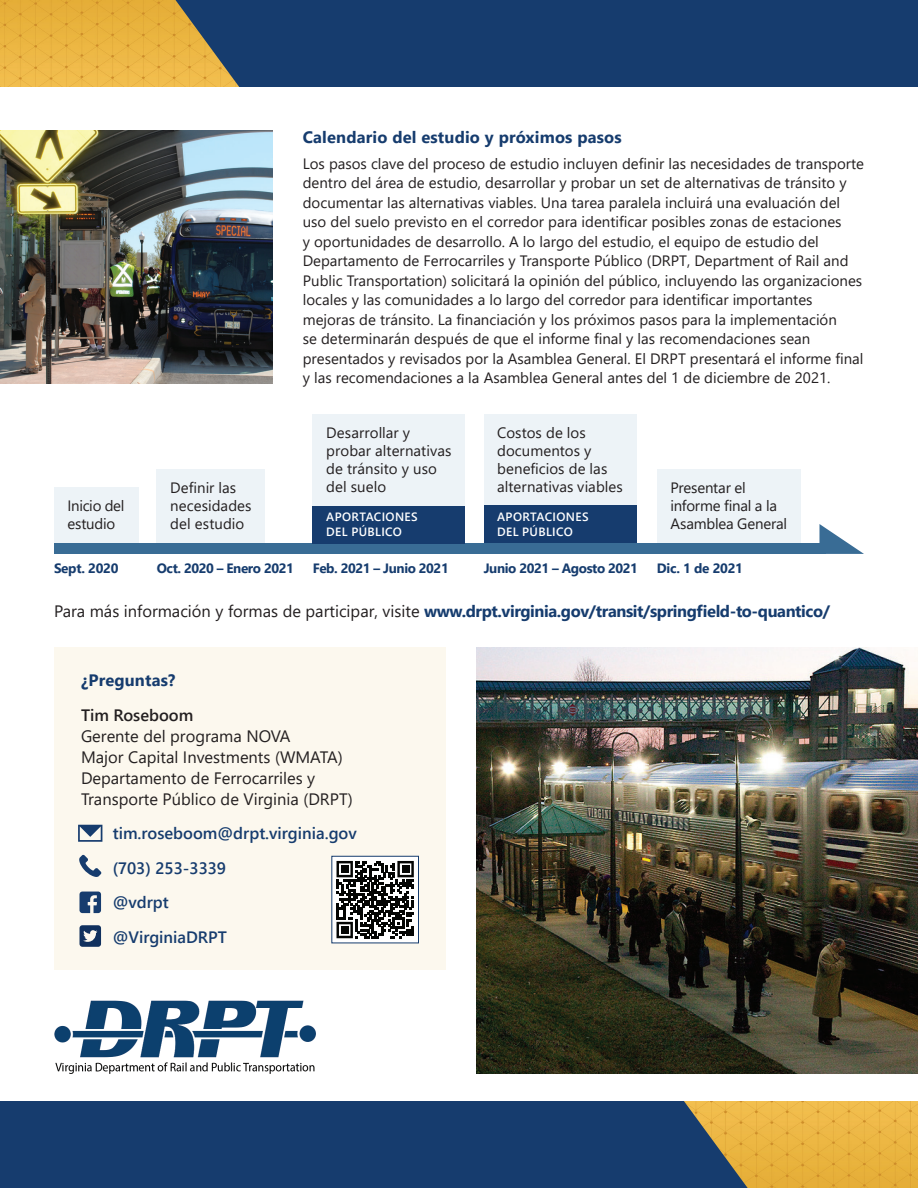
<style>
.page{position:relative;width:918px;height:1188px;background:#fff}
.page>*{position:absolute;margin:0;border:0;box-sizing:border-box;transform-origin:0 0}
.t1{font:16.5px/21px "Segoe UI";color:#231f20}
.t2{font:700 16.5px "Segoe UI";letter-spacing:-.015em;color:#163c6e}
.t3{font:600 16.5px/34.5px "Segoe UI";color:#163c6e}
.t4{font:700 16.5px "Segoe UI";letter-spacing:.01em;color:#163c6e}
.t5{font:600 16.5px "Segoe UI";color:#231f20}
.t6{font:15px/19.5px "Segoe UI";color:#231f20}
.t7{font:700 13.5px "Segoe UI";letter-spacing:-.03em;color:#163c6e}
.t8{font:600 12px/15px "Segoe UI";letter-spacing:.03em;color:#fff}
.s1{font-weight:400;color:#231f20}
</style>
<div class="page">
<img style="left:0;top:0;width:918px;height:1188px">
<img style="left:0;top:131px;width:273px;height:252px">
<img style="left:54px;top:1000px;width:262px;height:74px">
<div style="left:0;top:1101px;width:748px;height:87px;background:#163c6e"></div>
<div style="left:0;top:1092px;width:918px;height:9px;background:#fff"></div>
<div style="left:175px;top:0;width:743px;height:87px;background:#163c6e"></div>
<div style="left:0;top:87px;width:918px;height:9px;background:#fff"></div>
<img style="left:476px;top:647px;width:442px;height:427px">
<div style="left:54px;top:647px;width:391px;height:323px;background:#fcf8ee"></div>
<svg style="left:80px;top:892px;width:21px;height:21px"></svg>
<svg style="left:80px;top:925px;width:21px;height:22px"></svg>
<svg style="left:79px;top:855px;width:23px;height:22px"></svg>
<svg style="left:78px;top:825px;width:25px;height:17px"></svg>
<div style="left:332px;top:856px;width:86px;height:87px;background:#fff"></div>
<svg style="left:337px;top:861px;width:77px;height:77px"></svg>
<div style="left:341px;top:866px;width:7px;height:7px;background:#040503"></div>
<div style="left:402px;top:866px;width:7px;height:7px;background:#040503"></div>
<div style="left:341px;top:927px;width:7px;height:7px;background:#040503"></div>
<div style="left:331px;top:856px;width:88px;height:87px;border:1px solid #163c6e"></div>
<div style="left:54px;top:487px;width:84px;height:56px;background:#edf3f7"></div>
<div style="left:54px;top:563px;width:72px;height:10px;background:#fff"></div>
<div style="left:157px;top:563px;width:137px;height:11px;background:#fff"></div>
<div style="left:157px;top:469px;width:108px;height:74px;background:#edf3f7"></div>
<div style="left:657px;top:563px;width:86px;height:10px;background:#fff"></div>
<div style="left:657px;top:469px;width:144px;height:74px;background:#edf3f7"></div>
<div style="left:54px;top:543px;width:771px;height:11px;background:#396c95"></div>
<svg style="left:819px;top:524px;width:45px;height:30px"></svg>
<div style="left:484px;top:563px;width:154px;height:11px;background:#fff"></div>
<div style="left:484px;top:414px;width:152px;height:92px;background:#edf3f7"></div>
<div style="left:484px;top:506px;width:152px;height:37px;background:#163c6e"></div>
<div style="left:313px;top:563px;width:136px;height:10px;background:#fff"></div>
<div style="left:313px;top:414px;width:152px;height:92px;background:#edf3f7"></div>
<div style="left:313px;top:506px;width:152px;height:37px;background:#163c6e"></div>
<p class="t4" style="left:303px;top:121px;width:320px">Calendario del estudio y próximos pasos</p>
<p class="t6" style="left:303px;top:152px;width:563px">Los pasos clave del proceso de estudio incluyen definir las necesidades de transporte dentro del área de estudio, desarrollar y probar un set de alternativas de tránsito y documentar las alternativas viables. Una tarea paralela incluirá una evaluación del uso del suelo previsto en el corredor para identificar posibles zonas de estaciones<br>y oportunidades de desarrollo. A lo largo del estudio, el equipo de estudio del Departamento de Ferrocarriles y Transporte Público (DRPT, Department of Rail and Public Transportation) solicitará la opinión del público, incluyendo las organizaciones locales y las comunidades a lo largo del corredor para identificar importantes mejoras de tránsito. La financiación y los próximos pasos para la implementación<br>se determinarán después de que el informe final y las recomendaciones sean presentados y revisados por la Asamblea General. El DRPT presentará el informe final y las recomendaciones a la Asamblea General antes del 1 de diciembre de 2021.</p>
<p class="t6" style="left:170px;top:478px;width:83px;line-height:18px">Definir las necesidades del estudio</p>
<p class="t6" style="left:68px;top:496px;width:59px;line-height:18px">Inicio del estudio</p>
<p class="t7" style="left:54px;top:555px;width:66px">Sept. 2020</p>
<p class="t7" style="left:157px;top:555px;width:139px">Oct. 2020 – Enero 2021</p>
<p class="t6" style="left:326px;top:423px;width:127px;line-height:18px">Desarrollar y probar alternativas de tránsito y uso del suelo</p>
<p class="t8" style="left:326px;top:509px;width:93px">APORTACIONES<br>DEL PÚBLICO</p>
<p class="t7" style="left:313px;top:555px;width:138px">Feb. 2021 – Junio 2021</p>
<p class="t6" style="left:497px;top:423px;width:127px;line-height:18px">Costos de los documentos y beneficios de las alternativas viables</p>
<p class="t8" style="left:497px;top:509px;width:93px">APORTACIONES<br>DEL PÚBLICO</p>
<p class="t7" style="left:484px;top:555px;width:156px">Junio 2021 – Agosto 2021</p>
<p class="t6" style="left:670px;top:478px;width:118px;line-height:18px">Presentar el informe final a la<br>Asamblea General</p>
<p class="t7" style="left:657px;top:555px;width:87px">Dic. 1 de 2021</p>
<p class="t2" style="left:54px;top:595px;width:778px"><span class="s1">Para más información y formas de participar, visite</span> www.drpt.virginia.gov/transit/springfield-to-quantico/</p>
<p class="t4" style="left:81px;top:665px;width:96px">¿Preguntas?</p>
<p class="t5" style="left:81px;top:699px;width:114px">Tim Roseboom</p>
<p class="t1" style="left:81px;top:724px;width:273px">Gerente del programa NOVA<br>Major Capital Investments (WMATA)<br>Departamento de Ferrocarriles y Transporte Público de Virginia (DRPT)</p>
<p class="t3" style="left:113px;top:815px;width:246px">tim.roseboom@drpt.virginia.gov (703) 253-3339<br>@vdrpt<br>@VirginiaDRPT</p>
</div>
